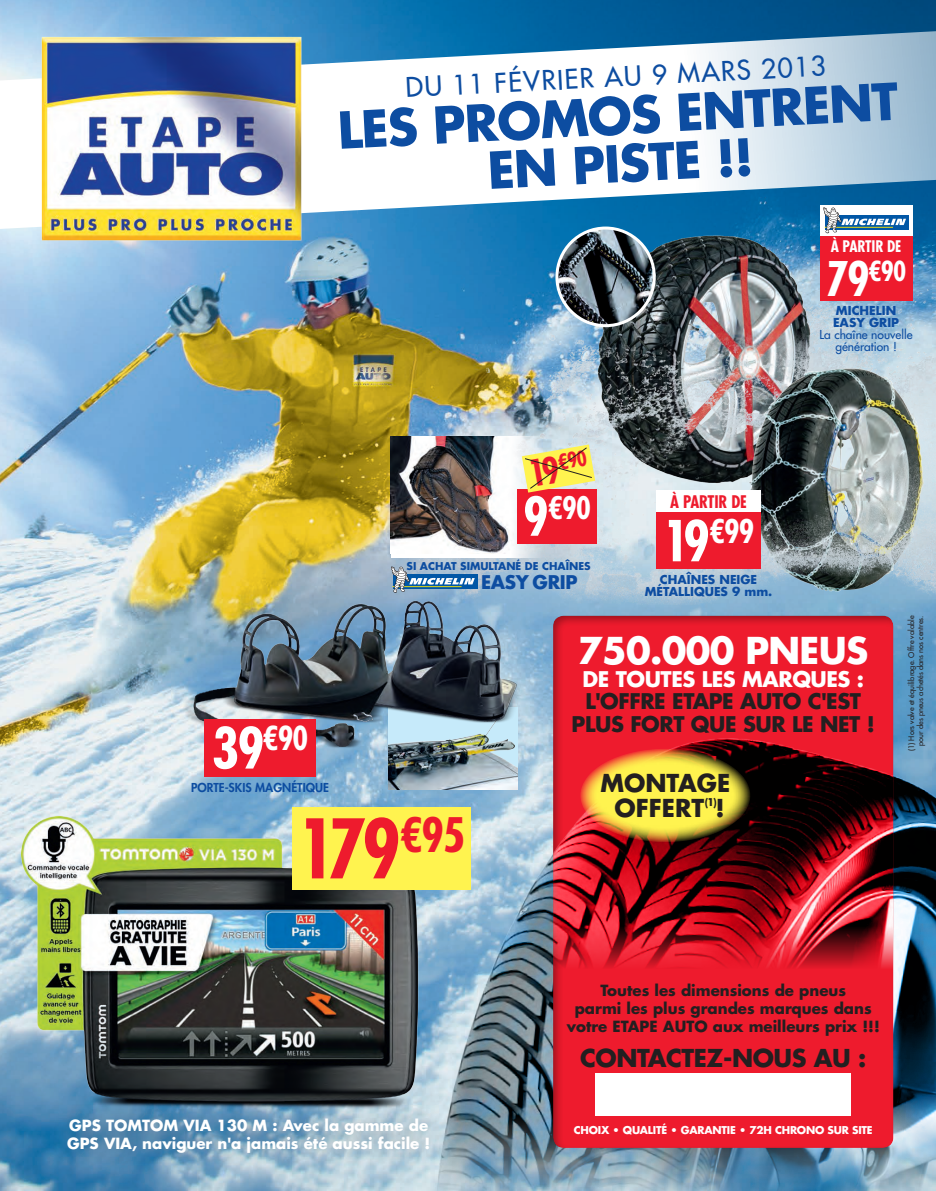
<style>
.page{position:relative;width:936px;height:1191px;background:#fff}
.page>*{position:absolute;margin:0;border:0;box-sizing:border-box;transform-origin:0 0}
.t1{font:700 condensed 79.65px "Futura Std";color:#ee1b2d}
.t2{font:700 49.5px/47.8px "Futura Std";color:#0d4da1;text-align:center}
.t3{font:700 36px "Futura Std";letter-spacing:-.02em;color:#fff}
.t4{font:700 condensed 32.1px "Futura Std";color:#fff}
.t5{font:700 condensed 31.8px "Futura Std";color:#fff}
.t6{font:700 condensed 30.3px "Futura Std";color:#fff}
.t7{font:700 condensed 26.85px "Futura Std";color:#fff}
.t8{font:500 26.4px "Futura Std";color:#0d4da1}
.t9{font:700 24px "Futura Std";letter-spacing:-.02em;color:#231f20}
.t10{font:700 24px/24px "Futura Std";color:#231f20;text-align:center}
.t11{font:700 21px/22.5px "Futura Std";letter-spacing:-.02em;color:#231f20;text-align:center}
.t12{font:700 21px "Futura Std";letter-spacing:-.02em;color:#fff}
.t13{font:700 condensed 20.7px "Futura Std";color:#ee1b2d}
.t14{font:700 18.3px "Futura Std";letter-spacing:-.02em;color:#0d4da1}
.t15{font:700 condensed 16.95px "Futura Std";letter-spacing:-.01em;color:#ee1b2d}
.t16{font:700 condensed 15.6px "Futura Std";color:#fff}
.t17{font:700 15px "Futura Std";color:#231f20}
.t18{font:700 15px "Futura Std";color:#fff}
.t19{font:700 12px/12px "Futura Std";color:#0d4da1;text-align:center}
.t20{font:500 12px/12px "Futura Std";color:#0d4da1;text-align:center}
.t21{font:800 12px "Futura Std";color:#0d4da1}
.t22{font:700 10.5px "Futura Std";letter-spacing:-.02em;color:#fff}
.t23{font:700 10.5px "Futura Std";color:#0d4da1}
.t24{font:700 10.5px "Futura Std";color:#231f20}
.t25{font:500 7.5px/9px "Futura Std";color:#231f20;text-align:right}
.s1{font-size:46.35px}
.s2{font-size:55.35px}
.s3{font-size:35.7px}
.s4{font-size:52.2px}
.s5{font-size:54.9px}
</style>
<div class="page">
<img style="left:0;top:0;width:935px;height:1191px">
<img style="left:399px;top:699px;width:536px;height:492px">
<div style="left:550px;top:612px;width:344px;height:536px;background:#231f20;opacity:.4"></div>
<img style="left:553px;top:699px;width:340px;height:279px">
<svg style="left:0;top:30px;width:935px;height:199px"></svg>
<img style="left:10px;top:776px;width:436px;height:352px">
<div style="left:292px;top:807px;width:178px;height:82px;background:#fff34f"></div>
<div style="left:50px;top:1100px;width:397px;height:70px;background:#231f20;opacity:.3"></div>
<img style="left:30px;top:26px;width:281px;height:225px">
<img style="left:374px;top:213px;width:561px;height:391px">
<img style="left:727px;top:362px;width:208px;height:124px">
<img style="left:591px;top:228px;width:225px;height:139px">
<img style="left:557px;top:228px;width:97px;height:98px;border-radius:49px">
<div style="left:555px;top:226px;width:100px;height:101px;border:3px solid #fff;border-radius:50%"></div>
<div style="left:595px;top:1073px;width:255px;height:43px;background:#fff"></div>
<svg style="left:580px;top:748px;width:170px;height:94px;background:#e7ca44"></svg>
<svg style="left:391px;top:436px;width:169px;height:122px"></svg>
<img style="left:391px;top:436px;width:129px;height:117px">
<img style="left:388px;top:758px;width:129px;height:31px">
<img style="left:171px;top:595px;width:362px;height:163px">
<div style="left:204px;top:719px;width:111px;height:57px;background:#ee1b2d"></div>
<div style="left:656px;top:490px;width:105px;height:22px;background:#fff"></div>
<div style="left:656px;top:512px;width:105px;height:57px;background:#ee1b2d"></div>
<div style="left:820px;top:235px;width:92px;height:22px;background:#ee1b2d"></div>
<div style="left:820px;top:257px;width:92px;height:44px;background:#ee1b2d"></div>
<div style="left:820px;top:206px;width:92px;height:30px;background:#fff"></div>
<svg style="left:905px;top:215px;width:3px;height:15px"></svg>
<svg style="left:823px;top:207px;width:82px;height:26px"></svg>
<div style="left:517px;top:489px;width:80px;height:54px;background:#ee1b2d"></div>
<svg style="left:521px;top:444px;width:74px;height:48px;background:#eddc71"></svg>
<div style="left:392px;top:575px;width:85px;height:14px;background:#0157a6"></div>
<svg style="left:391px;top:566px;width:83px;height:27px"></svg>
<h3 class="t8" style="left:405px;top:71px;width:422px;rotate:-3deg">du 11 février au 9 mars 2013</h3>
<h2 class="t2" style="left:336px;top:106px;width:562px;rotate:-3deg">LES PROMOS ENTRENT<br>EN PISTE !!</h2>
<p class="t16" style="left:830px;top:237px;width:20px">ÀPARTIR</p>
<p class="t16" style="left:887px;top:237px;width:8px">DE</p>
<h3 class="t7" style="left:825px;top:254px;width:82px"><span class="s1">79</span>€90</h3>
<h3 class="t4" style="left:212px;top:718px;width:98px"><span class="s2">39</span>€90</h3>
<h3 class="t13" style="left:526px;top:455px;width:61px;rotate:-10deg"><span class="s3">19</span>€90</h3>
<h3 class="t6" style="left:523px;top:488px;width:69px"><span class="s4">9</span>€90</h3>
<p class="t23" style="left:406px;top:559px;width:185px">SI ACHAT SIMULTANÉ DE CHAÎNES</p>
<p class="t14" style="left:481px;top:570px;width:98px">EASY GRIP</p>
<p class="t19" style="left:833px;top:305px;width:68px;text-align:left">MICHELIN<br>EASY GRIP</p>
<p class="t20" style="left:819px;top:329px;width:94px">La chaîne nouvelle génération !</p>
<p class="t15" style="left:670px;top:491px;width:78px">À PARTIR DE</p>
<h3 class="t5" style="left:662px;top:512px;width:93px"><span class="s5">19</span>€99</h3>
<p class="t19" style="left:644px;top:573px;width:129px">CHAÎNES NEIGE<br>MÉTALLIQUES 9 MM.</p>
<h3 class="t3" style="left:578px;top:627px;width:192px">750.000 PNEUS</h3>
<h3 class="t12" style="left:582px;top:665px;width:283px">DE TOUTES LES MARQUES :</h3>
<h3 class="t11" style="left:571px;top:690px;width:305px">L'OFFRE ETAPE AUTO C'EST<br>PLUS FORT QUE SUR LE NET !</h3>
<p class="t25" style="left:906px;top:751px;width:137px;rotate:-90deg">(1) Hors valve et équilibrage. Offre valable pour des pneus achetés dans nos centres.</p>
<p class="t21" style="left:191px;top:780px;width:139px">PORTE-SKIS MAGN ÉTIQUE</p>
<h1 class="t1" style="left:297px;top:799px;width:169px">179<sup>€95</sup></h1>
<p class="t18" style="left:69px;top:1115px;width:12px">GPS</p>
<p class="t18" style="left:106px;top:1115px;width:13px">TOMTOM</p>
<p class="t18" style="left:183px;top:1115px;width:246px">VIA 130 M : AVEC LA GAMME DE</p>
<p class="t18" style="left:67px;top:1133px;width:12px">GPS</p>
<p class="t18" style="left:104px;top:1133px;width:328px">VIA, NAVIGUER N'A JAMAIS ÉTÉ AUSSI FACILE !</p>
<h3 class="t10" style="left:600px;top:771px;width:131px">MONTAGE<br>OFFERT</h3>
<p class="t24" style="left:704px;top:795px;width:14px">(1)</p>
<h3 class="t9" style="left:715px;top:791px;width:11px">!</h3>
<p class="t17" style="left:600px;top:980px;width:247px">TOUTES LES DIMENSIONS DE PNEUS</p>
<p class="t17" style="left:574px;top:998px;width:298px">PARMI LES PLUS GRANDES MARQUES DANS</p>
<p class="t17" style="left:566px;top:1016px;width:56px">VOTRE ETAPE</p>
<p class="t17" style="left:663px;top:1016px;width:218px">AUTO AUX MEILLEURS PRIX !!!</p>
<h3 class="t9" style="left:580px;top:1041px;width:287px">CONTACTEZ-NOUS AU :</h3>
<p class="t22" style="left:573px;top:1122px;width:300px">CHOIX • QUALITÉ • GARANTIE • 72H CHRONO SUR SITE</p>
</div>
